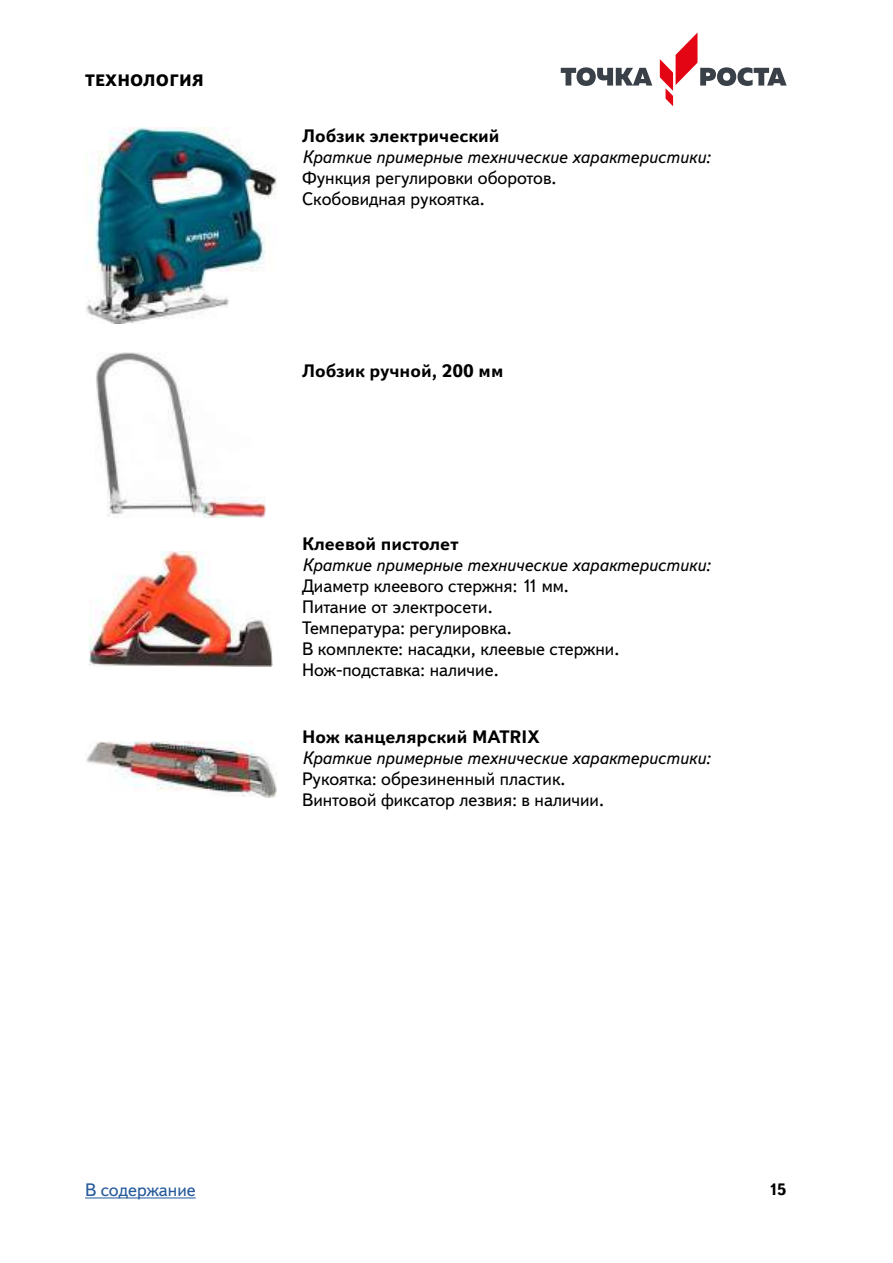
<style>
.page{position:relative;width:893px;height:1263px;background:#fff}
.page>*{position:absolute;margin:0;border:0;box-sizing:border-box;transform-origin:0 0}
.t1{font:18px/21px "Textbook New";color:#000}
.t2{font:italic 18px "Textbook New";color:#000}
.t3{font:700 18px "Textbook New";color:#000}
.t4{font:18px "Textbook New";color:#265a9b}
.t5{font:800 16.5px "Textbook New";letter-spacing:.01em;color:#000}
.t6{font:700 16.5px "Textbook New";color:#000}
</style>
<div class="page">
<svg style="left:561px;top:67px;width:91px;height:19px"></svg>
<svg style="left:660px;top:32px;width:127px;height:74px"></svg>
<hr style="left:85px;top:1197px;width:111px;height:1px;background:#265a9b">
<img style="left:85px;top:128px;width:192px;height:196px">
<img style="left:96px;top:353px;width:170px;height:165px">
<img style="left:89px;top:552px;width:183px;height:115px">
<img style="left:85px;top:741px;width:192px;height:56px">
<p class="t5" style="left:85px;top:70px;width:120px">ТЕХНОЛОГИЯ</p>
<p class="t3" style="left:302px;top:124px;width:199px">Лобзик электрический</p>
<p class="t2" style="left:302px;top:145px;width:410px">Краткие примерные технические характеристики:</p>
<p class="t1" style="left:302px;top:167px;width:254px">Функция регулировки оборотов.<br>Скобовидная рукоятка.</p>
<p class="t3" style="left:302px;top:360px;width:203px">Лобзик ручной, 200 мм</p>
<p class="t3" style="left:302px;top:532px;width:158px">Клеевой пистолет</p>
<p class="t2" style="left:302px;top:553px;width:410px">Краткие примерные технические характеристики:</p>
<p class="t1" style="left:302px;top:575px;width:316px">Диаметр клеевого стержня: 11 мм.<br>Питание от электросети.<br>Температура: регулировка.<br>В комплекте: насадки, клеевые стержни.<br>Нож-подставка: наличие.</p>
<p class="t3" style="left:302px;top:726px;width:239px">Нож канцелярский MATRIX</p>
<p class="t2" style="left:302px;top:747px;width:410px">Краткие примерные технические характеристики:</p>
<p class="t1" style="left:302px;top:768px;width:301px">Рукоятка: обрезиненный пластик.<br>Винтовой фиксатор лезвия: в наличии.</p>
<p class="t4" style="left:85px;top:1179px;width:112px">В содержание</p>
<p class="t6" style="left:769px;top:1179px;width:19px">15</p>
</div>
